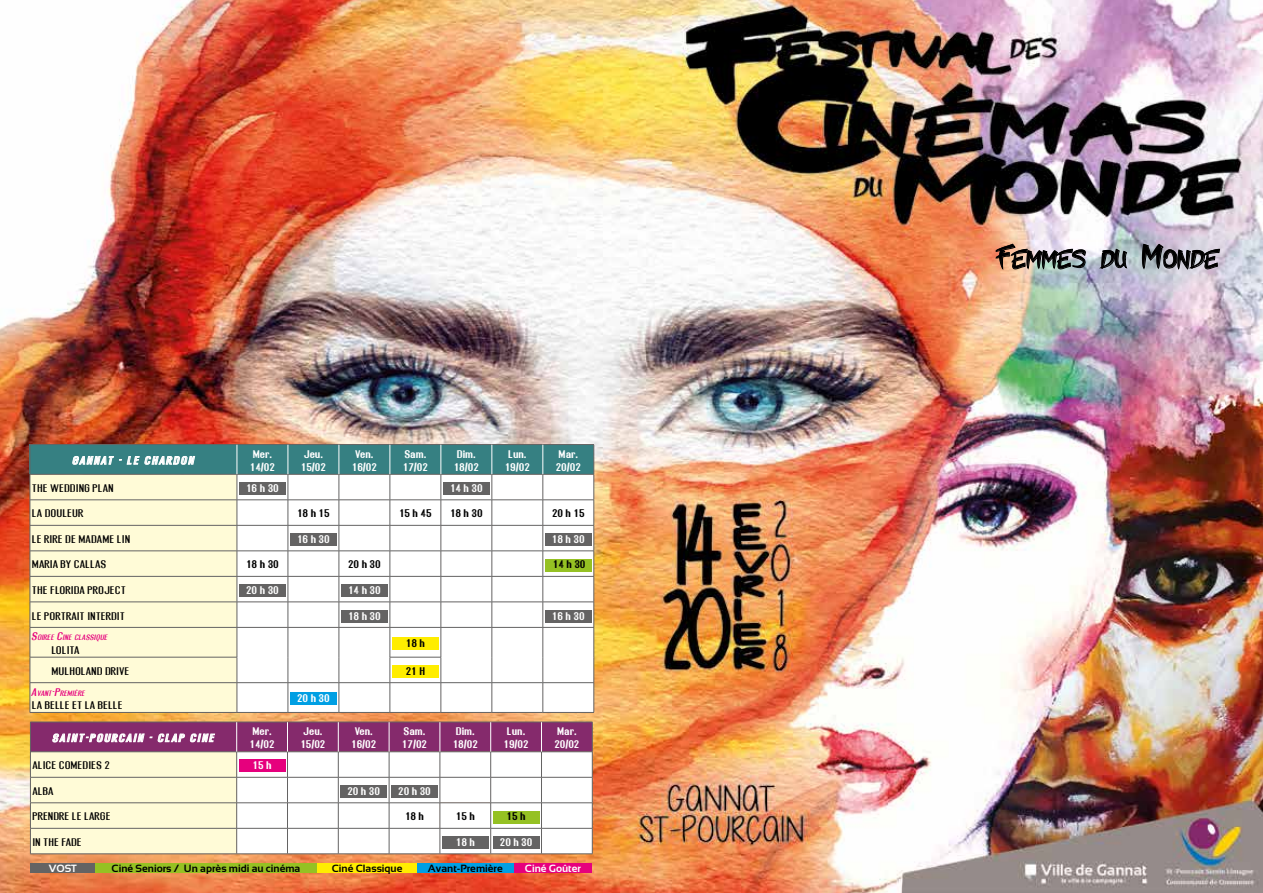
<style>
.page{position:relative;width:1263px;height:893px;background:#fff}
.page>*{position:absolute;margin:0;border:0;box-sizing:border-box;transform-origin:0 0}
.t1{font:31.5px "Moyko";letter-spacing:-.02em;color:#000}
.t2{font:700 11.1px/13.4px "Rollout";color:#fff}
.t3{font:11.1px "Rollout Plain";color:#000}
.t4{font:700 11.1px "Rollout";color:#000}
.t5{font:italic 700 11.1px "Rollout";letter-spacing:.15em;color:#fff}
.t6{font:11.1px "Rollout Plain";color:#000}
.t7{font:700 10.5px "Sansation";color:#000}
.t8{font:700 10.5px "Sansation";color:#fff}
.t9{font:italic 7.8px "Rollout";color:#e6007d}
.s1{font-size:11.1px}
.s2{font-style:inherit}
</style>
<div class="page">
<img style="left:0;top:0;width:1263px;height:893px">
<div style="left:30px;top:445px;width:207px;height:29px;background:#368082"></div>
<div style="left:31px;top:475px;width:206px;height:237px;background:#fffbd7"></div>
<hr style="left:30px;top:500px;width:207px;height:1px;background:#646363">
<hr style="left:30px;top:525px;width:207px;height:1px;background:#646363">
<hr style="left:30px;top:551px;width:207px;height:1px;background:#646363">
<hr style="left:30px;top:576px;width:207px;height:1px;background:#646363">
<hr style="left:30px;top:602px;width:207px;height:1px;background:#646363">
<hr style="left:30px;top:627px;width:207px;height:1px;background:#646363">
<hr style="left:30px;top:657px;width:207px;height:1px;background:#646363">
<hr style="left:30px;top:682px;width:207px;height:1px;background:#646363">
<hr style="left:30px;top:712px;width:207px;height:1px;background:#646363">
<hr style="left:237px;top:712px;width:51px;height:1px;background:#646363">
<hr style="left:288px;top:712px;width:51px;height:1px;background:#646363">
<hr style="left:339px;top:712px;width:51px;height:1px;background:#646363">
<hr style="left:390px;top:712px;width:51px;height:1px;background:#646363">
<hr style="left:441px;top:712px;width:51px;height:1px;background:#646363">
<hr style="left:492px;top:712px;width:51px;height:1px;background:#646363">
<hr style="left:543px;top:712px;width:51px;height:1px;background:#646363">
<hr style="left:30px;top:444px;width:207px;height:1px;background:#646363">
<svg style="left:30px;top:445px;width:1px;height:267px"></svg>
<hr style="left:237px;top:444px;width:51px;height:1px;background:#646363">
<hr style="left:288px;top:444px;width:51px;height:1px;background:#646363">
<hr style="left:339px;top:444px;width:51px;height:1px;background:#646363">
<hr style="left:390px;top:444px;width:51px;height:1px;background:#646363">
<hr style="left:441px;top:444px;width:51px;height:1px;background:#646363">
<hr style="left:492px;top:444px;width:51px;height:1px;background:#646363">
<hr style="left:543px;top:444px;width:51px;height:1px;background:#646363">
<hr style="left:30px;top:474px;width:207px;height:1px;background:#646363">
<svg style="left:237px;top:445px;width:357px;height:267px"></svg>
<svg style="left:72px;top:456px;width:123px;height:9px"></svg>
<div style="left:239px;top:482px;width:47px;height:13px;background:#646363"></div>
<div style="left:443px;top:482px;width:47px;height:13px;background:#646363"></div>
<div style="left:290px;top:533px;width:47px;height:13px;background:#646363"></div>
<div style="left:545px;top:533px;width:47px;height:13px;background:#646363"></div>
<div style="left:545px;top:559px;width:47px;height:12px;background:#95c123"></div>
<div style="left:239px;top:584px;width:47px;height:13px;background:#646363"></div>
<div style="left:341px;top:584px;width:47px;height:13px;background:#646363"></div>
<div style="left:341px;top:610px;width:47px;height:12px;background:#646363"></div>
<div style="left:545px;top:610px;width:47px;height:12px;background:#646363"></div>
<div style="left:392px;top:637px;width:47px;height:13px;background:#ffed00"></div>
<div style="left:392px;top:665px;width:47px;height:13px;background:#ffed00"></div>
<div style="left:290px;top:693px;width:47px;height:12px;background:#009fe3"></div>
<hr style="left:30px;top:854px;width:207px;height:1px;background:#646363">
<hr style="left:237px;top:854px;width:50px;height:1px;background:#646363">
<hr style="left:287px;top:854px;width:51px;height:1px;background:#646363">
<hr style="left:338px;top:854px;width:51px;height:1px;background:#646363">
<hr style="left:389px;top:854px;width:51px;height:1px;background:#646363">
<hr style="left:440px;top:854px;width:51px;height:1px;background:#646363">
<hr style="left:491px;top:854px;width:50px;height:1px;background:#646363">
<hr style="left:541px;top:854px;width:51px;height:1px;background:#646363">
<svg style="left:30px;top:722px;width:563px;height:132px"></svg>
<div style="left:239px;top:760px;width:46px;height:12px;background:#e6007d"></div>
<div style="left:340px;top:785px;width:47px;height:13px;background:#646363"></div>
<div style="left:391px;top:785px;width:47px;height:13px;background:#646363"></div>
<div style="left:493px;top:811px;width:46px;height:12px;background:#95c123"></div>
<div style="left:442px;top:836px;width:47px;height:13px;background:#646363"></div>
<div style="left:493px;top:836px;width:46px;height:13px;background:#646363"></div>
<img style="left:995px;top:243px;width:91px;height:28px">
<svg style="left:1098px;top:248px;width:30px;height:21px"></svg>
<svg style="left:1142px;top:244px;width:78px;height:27px;background:#9797a0"></svg>
<div style="left:95px;top:863px;width:222px;height:10px;background:#95c123"></div>
<div style="left:513px;top:863px;width:79px;height:10px;background:#e6007d"></div>
<div style="left:317px;top:863px;width:100px;height:10px;background:#ffed00"></div>
<div style="left:417px;top:863px;width:96px;height:10px;background:#009fe3"></div>
<div style="left:31px;top:863px;width:64px;height:10px;background:#646363"></div>
<p class="t5" style="left:73px;top:455px;width:123px">GANNAT - LE CHARDON</p>
<p class="t2" style="left:250px;top:447px;width:27px">Mer.<br>14/02</p>
<p class="t2" style="left:301px;top:447px;width:27px">Jeu.<br>15/02</p>
<p class="t2" style="left:352px;top:447px;width:27px;text-align:center">Ven.<br>16/02</p>
<p class="t2" style="left:403px;top:447px;width:27px">Sam.<br>17/02</p>
<p class="t2" style="left:454px;top:447px;width:27px">Dim.<br>18/02</p>
<p class="t2" style="left:505px;top:447px;width:27px;text-align:center">Lun.<br>19/02</p>
<p class="t2" style="left:556px;top:447px;width:27px">Mar.<br>20/02</p>
<p class="t3" style="left:32px;top:482px;width:83px">THE WEDDING PLAN</p>
<p class="t2" style="left:246px;top:482px;width:34px">16 h 30</p>
<p class="t2" style="left:450px;top:482px;width:34px">14 h 30</p>
<p class="t3" style="left:32px;top:508px;width:53px">LA DOULEUR</p>
<p class="t4" style="left:297px;top:508px;width:34px">18 h 15</p>
<p class="t4" style="left:399px;top:508px;width:34px">15 h 45</p>
<p class="t4" style="left:450px;top:508px;width:34px">18 h 30</p>
<p class="t4" style="left:552px;top:508px;width:34px">20 h 15</p>
<p class="t3" style="left:32px;top:533px;width:100px">LE RIRE DE MADAME LIN</p>
<p class="t2" style="left:297px;top:533px;width:34px">16 h 30</p>
<p class="t2" style="left:552px;top:533px;width:34px">18 h 30</p>
<p class="t3" style="left:32px;top:559px;width:76px">MARIA BY CALLAS</p>
<p class="t4" style="left:246px;top:559px;width:34px">18 h 30</p>
<p class="t4" style="left:348px;top:559px;width:34px">20 h 30</p>
<p class="t4" style="left:553px;top:559px;width:34px">14 h 30</p>
<p class="t3" style="left:32px;top:584px;width:95px">THE FLORIDA PROJECT</p>
<p class="t2" style="left:246px;top:584px;width:34px">20 h 30</p>
<p class="t2" style="left:348px;top:584px;width:34px">14 h 30</p>
<p class="t3" style="left:32px;top:610px;width:95px">LE PORTRAIT INTERDIT</p>
<p class="t2" style="left:348px;top:609px;width:34px">18 h 30</p>
<p class="t2" style="left:552px;top:609px;width:34px">16 h 30</p>
<p class="t9" style="left:32px;top:634px;width:77px"><span class="s1">S</span>OIRÉE <span class="s1">C</span>INÉ CLASSIQUE</p>
<p class="t6" style="left:51px;top:644px;width:30px">LOLITA</p>
<p class="t4" style="left:406px;top:637px;width:21px">18 h</p>
<p class="t3" style="left:51px;top:665px;width:80px"><span class="s2">M</span>ULHOLAND DRIVE</p>
<p class="t4" style="left:406px;top:665px;width:21px">21 H</p>
<p class="t9" style="left:32px;top:689px;width:55px"><span class="s1">A</span>VANT<span class="s1">-P</span>REMIÈRE</p>
<p class="t3" style="left:32px;top:699px;width:92px">LA BELLE ET LA BELLE</p>
<p class="t2" style="left:297px;top:692px;width:34px">20 h 30</p>
<p class="t5" style="left:53px;top:732px;width:163px">SAINT-POURÇAIN - CLAP CINÉ</p>
<p class="t2" style="left:250px;top:725px;width:27px">Mer.<br>14/02</p>
<p class="t2" style="left:300px;top:725px;width:27px">Jeu.<br>15/02</p>
<p class="t2" style="left:351px;top:725px;width:27px;text-align:center">Ven.<br>16/02</p>
<p class="t2" style="left:402px;top:725px;width:27px">Sam.<br>17/02</p>
<p class="t2" style="left:453px;top:725px;width:27px">Dim.<br>18/02</p>
<p class="t2" style="left:503px;top:725px;width:27px;text-align:center">Lun.<br>19/02</p>
<p class="t2" style="left:554px;top:725px;width:27px">Mar.<br>20/02</p>
<p class="t3" style="left:32px;top:760px;width:79px">ALICE COMEDIES 2</p>
<p class="t2" style="left:253px;top:759px;width:20px">15 h</p>
<p class="t3" style="left:32px;top:785px;width:23px">ALBA</p>
<p class="t2" style="left:347px;top:785px;width:34px">20 h 30</p>
<p class="t2" style="left:398px;top:785px;width:34px">20 h 30</p>
<p class="t3" style="left:32px;top:811px;width:80px">PRENDRE LE LARGE</p>
<p class="t4" style="left:405px;top:811px;width:20px">18 h</p>
<p class="t4" style="left:456px;top:811px;width:20px">15 h</p>
<p class="t4" style="left:507px;top:811px;width:21px">15 h</p>
<p class="t3" style="left:32px;top:836px;width:51px">IN THE FADE</p>
<p class="t2" style="left:456px;top:836px;width:20px">18 h</p>
<p class="t2" style="left:500px;top:836px;width:34px">20 h 30</p>
<p class="t8" style="left:49px;top:862px;width:30px">VOST</p>
<p class="t7" style="left:112px;top:862px;width:190px">Ciné Seniors / Un après midi au cinéma</p>
<p class="t7" style="left:332px;top:862px;width:72px">Ciné Classique</p>
<p class="t7" style="left:428px;top:862px;width:77px">Avant-Première</p>
<p class="t8" style="left:525px;top:862px;width:57px">Ciné Goûter</p>
<h1 class="t1" style="left:998px;top:238px;width:223px">Femmes du Monde</h1>
</div>
